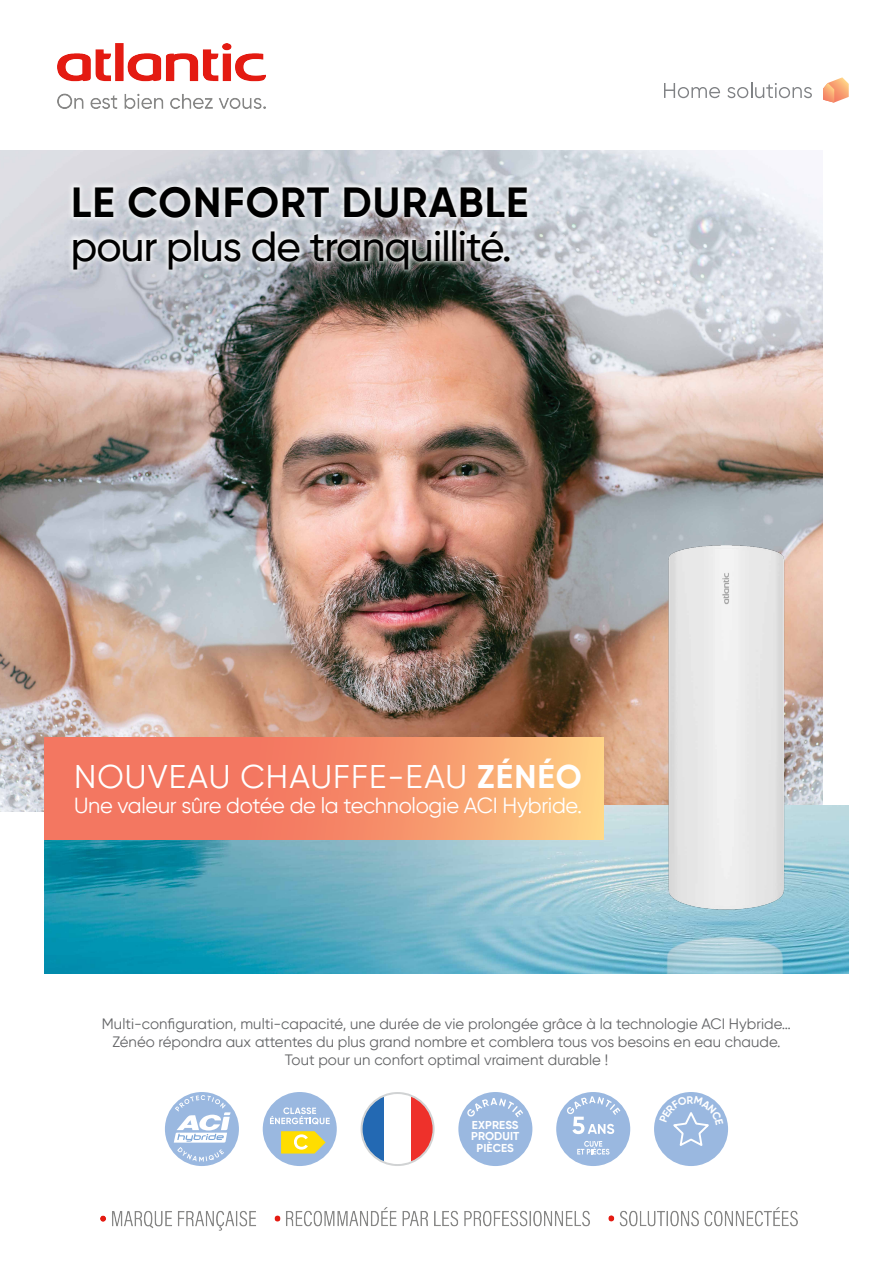
<style>
.page{position:relative;width:893px;height:1263px;background:#fff}
.page>*{position:absolute;margin:0;border:0;box-sizing:border-box;transform-origin:0 0}
.t1{font:500 42px "Gilroy";letter-spacing:-.02em;color:#000}
.t2{font:700 42px "Gilroy";color:#000}
.t3{font:32.7px "Gilroy";letter-spacing:.035em;color:#fff}
.t4{font:21.75px "Gilroy";letter-spacing:-.015em;color:#fff}
.t5{font:15px/18px "Gilroy";color:#636466;text-align:center}
.t6{font:700 11.4px/23.1px "Gilroy";color:#fff}
.s1{font-weight:700}
</style>
<div class="page">
<img style="left:0;top:150px;width:823px;height:662px">
<img style="left:45px;top:805px;width:803px;height:169px">
<svg style="left:664px;top:83px;width:56px;height:15px"></svg>
<svg style="left:727px;top:82px;width:85px;height:16px"></svg>
<svg style="left:823px;top:77px;width:26px;height:26px"></svg>
<div style="left:67px;top:181px;width:467px;height:94px;background:#fff;opacity:.8"></div>
<svg style="left:45px;top:737px;width:466px;height:103px;background:#f48466"></svg>
<img style="left:511px;top:524px;width:315px;height:450px">
<div style="left:458px;top:1092px;width:74px;height:74px;background:#9ab8e0;border-radius:50%"></div>
<svg style="left:467px;top:1098px;width:56px;height:19px"></svg>
<div style="left:556px;top:1092px;width:74px;height:74px;background:#9ab8e0;border-radius:50%"></div>
<svg style="left:577px;top:1141px;width:32px;height:13px"></svg>
<svg style="left:567px;top:1096px;width:53px;height:38px"></svg>
<svg style="left:361px;top:1092px;width:74px;height:74px"></svg>
<div style="left:263px;top:1092px;width:74px;height:74px;background:#9ab8e0;border-radius:50%"></div>
<svg style="left:281px;top:1131px;width:45px;height:22px"></svg>
<svg style="left:270px;top:1107px;width:60px;height:17px"></svg>
<div style="left:165px;top:1092px;width:74px;height:74px;background:#9ab8e0;border-radius:50%"></div>
<svg style="left:174px;top:1095px;width:57px;height:66px"></svg>
<div style="left:654px;top:1092px;width:74px;height:74px;background:#9ab8e0;border-radius:50%"></div>
<img style="left:57px;top:43px;width:209px;height:65px">
<img style="left:101px;top:1207px;width:697px;height:23px">
<svg style="left:659px;top:1096px;width:64px;height:50px"></svg>
<h1 class="t2" style="left:71px;top:176px;width:86px">LE CONFORT</h1>
<h1 class="t2" style="left:342px;top:176px;width:28px">DURABLE</h1>
<h1 class="t1" style="left:71px;top:220px;width:443px">pour plus de tranquillité.</h1>
<h2 class="t3" style="left:74px;top:756px;width:190px">Nouveau cha</h2>
<h2 class="t3" style="left:310px;top:756px;width:208px">uffe-eau <span class="s1">ZÉNÉO</span></h2>
<h3 class="t4" style="left:74px;top:792px;width:510px">Une valeur sûre dotée de la technologie ACI Hybride.</h3>
<p class="t5" style="left:102px;top:1015px;width:691px">Multi-configuration, multi-capacité, une durée de vie prolongée grâce à la technologie ACI Hybride…<br>Zénéo répondra aux attentes du plus grand nombre et comblera tous vos besoins en eau chaude.<br>Tout pour un confort optimal vraiment durable !</p>
<p class="t6" style="left:477px;top:1113px;width:25px;text-indent:-5px">EXPRESS<br>PI ÈCES</p>
<p class="t6" style="left:471px;top:1125px;width:8px">PRODUIT</p>
</div>
